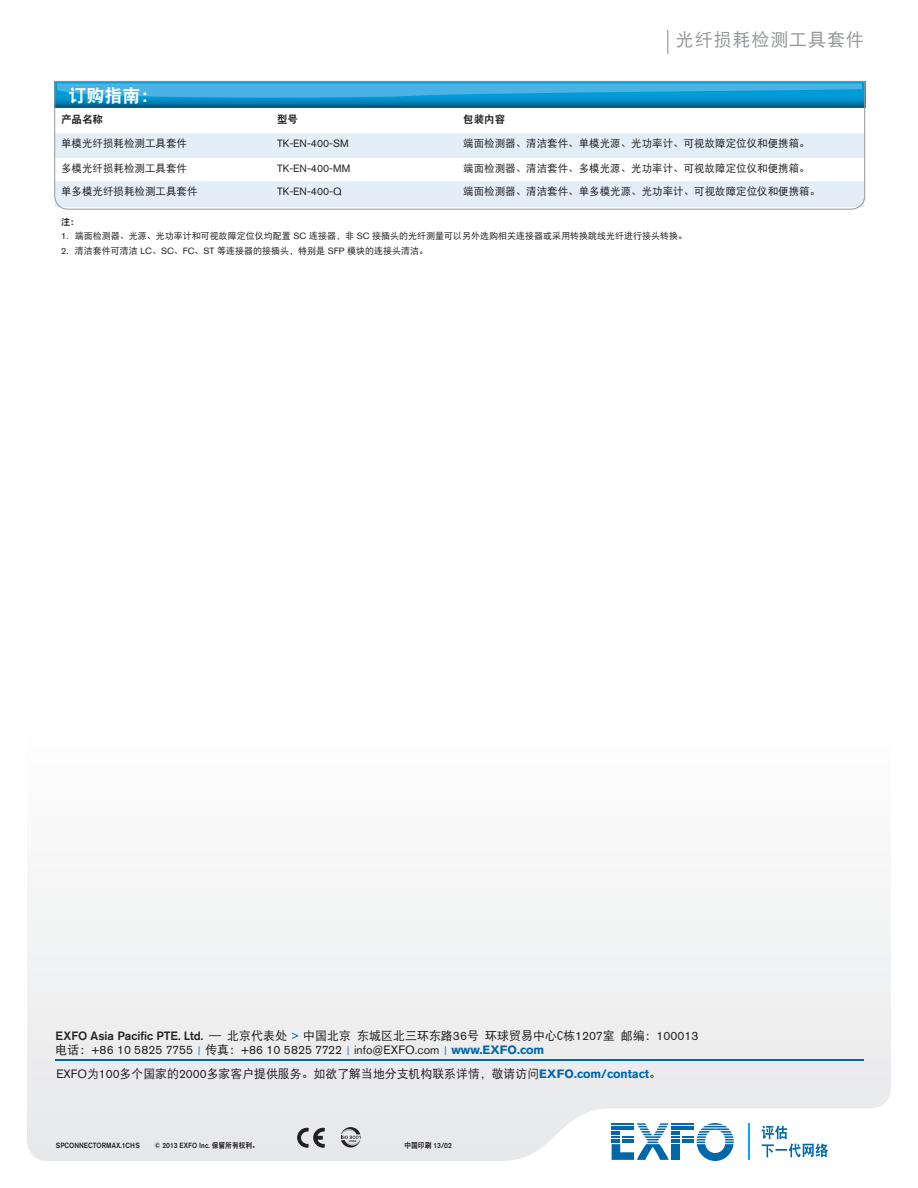
<style>
.page{position:relative;width:918px;height:1188px;background:#fff}
.page>*{position:absolute;margin:0;border:0;box-sizing:border-box;transform-origin:0 0}
.t1{font:18px "DF Hei W5";letter-spacing:.05em;color:#939598}
.t2{font:18px "DF Hei W9";color:#fff}
.t3{font:12px "DF Hei W5";color:#231f20}
.t4{font:12px "Akzidenz Grotesk BE";color:#231f20}
.t5{font:10.5px "DF Hei W5";color:#231f20}
.t6{font:10.5px "Akzidenz Grotesk BE";color:#231f20}
.t7{font:10.5px "DF Hei W9";color:#231f20}
.t8{font:9px "DF Hei W5";color:#231f20}
.t9{font:9px "DF Hei W9";color:#231f20}
.t10{font:500 7.5px "Akzidenz Grotesk BE";color:#231f20;scale:.9 1}
.t11{font:700 2.85px "Eurostile";color:#231f20}
.s1{font-family:"Akzidenz Grotesk BE"}
.s2{font-family:"Akzidenz Grotesk BE";font-weight:500}
.s3{font-family:"Akzidenz Grotesk BE";font-weight:500;font-size:9px;color:#0068a9}
.s4{font-family:"DF Hei W5"}
.s5{font-size:9px;color:#006bb6}
.s6{font-size:9px;color:#0068a9}
.s7{font-weight:700;color:#0068a9}
.s8{font-family:"Akzidenz Grotesk BE";color:#201d1e}
.s9{font-family:"Akzidenz Grotesk BE";font-weight:700;color:#0068a9}
.s10{font-family:"DF Hei W7"}
.s11{font-family:"DF Hei W9";font-weight:400}
</style>
<div class="page">
<div style="left:27px;top:903px;width:864px;height:258px;background:#efeff0"></div>
<svg style="left:612px;top:1123px;width:122px;height:38px"></svg>
<hr style="left:612px;top:1128px;width:22px;height:2px;background:#0068a9">
<hr style="left:748px;top:1123px;width:2px;height:37px;background:#00aeef">
<svg style="left:762px;top:1126px;width:66px;height:31px"></svg>
<svg style="left:667px;top:30px;width:1px;height:24px"></svg>
<hr style="left:55px;top:1059px;width:809px;height:2px;background:#0068a9">
<svg style="left:54px;top:81px;width:811px;height:129px"></svg>
<svg style="left:297px;top:1128px;width:28px;height:20px"></svg>
<svg style="left:341px;top:1127px;width:20px;height:20px"></svg>
<h1 class="t1" style="left:676px;top:31px;width:190px">光纤损耗检测工具套件</h1>
<h1 class="t2" style="left:69px;top:87px;width:91px">订购指南：</h1>
<p class="t7" style="left:61px;top:114px;width:44px">产品名称</p>
<p class="t7" style="left:277px;top:114px;width:22px">型号</p>
<p class="t7" style="left:463px;top:114px;width:43px">包装内容</p>
<p class="t5" style="left:61px;top:138px;width:127px">单模光纤损耗检测工具套件</p>
<p class="t6" style="left:277px;top:137px;width:73px">TK-EN-400-SM</p>
<p class="t5" style="left:463px;top:138px;width:348px">端面检测器、清洁套件、单模光源、光功率计、可视故障定位仪和便携箱。</p>
<p class="t5" style="left:61px;top:163px;width:127px">多模光纤损耗检测工具套件</p>
<p class="t6" style="left:277px;top:162px;width:75px">TK-EN-400-MM</p>
<p class="t5" style="left:463px;top:163px;width:348px">端面检测器、清洁套件、多模光源、光功率计、可视故障定位仪和便携箱。</p>
<p class="t5" style="left:61px;top:186px;width:138px">单多模光纤损耗检测工具套件</p>
<p class="t6" style="left:277px;top:185px;width:66px">TK-EN-400-Q</p>
<p class="t5" style="left:463px;top:186px;width:358px">端面检测器、清洁套件、单多模光源、光功率计、可视故障定位仪和便携箱。</p>
<p class="t9" style="left:61px;top:217px;width:19px">注：</p>
<p class="t8" style="left:61px;top:232px;width:627px"><span class="s1">1.</span> 端面检测器、光源、光功率计和可视故障定位仪均配置 <span class="s1">SC</span> 连接器，非 <span class="s1">SC</span> 接插头的光纤测量可以另外选购相关连接器或采用转换跳线光纤进行接头转换。</p>
<p class="t8" style="left:61px;top:246px;width:368px"><span class="s1">2.</span> 清洁套件可清洁 <span class="s1">LC</span>、<span class="s1">SC</span>、<span class="s1">FC</span>、<span class="s1">ST</span> 等连接器的接插头，特别是 <span class="s1">SFP</span> 模块的连接头清洁。</p>
<p class="t3" style="left:56px;top:1030px;width:645px"><span class="s2">EXFO Asia Pacific PTE. Ltd.</span> ─ 北京代表处 <span class="s3">&gt;</span> 中国北京 东城区北三环东路<span class="s1">36</span>号 环球贸易中心C栋<span class="s1">1207</span>室 邮编：<span class="s1">100013</span></p>
<p class="t4" style="left:56px;top:1043px;width:490px"><span class="s4">电话：</span>+86 10 5825 7755 <span class="s5">|</span> <span class="s4">传真：</span>+86 10 5825 7722 <span class="s5">|</span> info@EXFO.com <span class="s6">|</span> <span class="s7">www.EXFO.com</span></p>
<p class="t3" style="left:56px;top:1067px;width:606px"><span class="s8">EXFO</span>为<span class="s8">100</span>多个国家的<span class="s8">2000</span>多家客户提供服务。如欲了解当地分支机构联系详情，敬请访问<span class="s9">EXFO.com/contact</span><span class="s10">。</span></p>
<p class="t10" style="left:56px;top:1140px;width:95px">SPCONNECTORMAX.1CHS</p>
<p class="t10" style="left:155px;top:1140px;width:117px">© 2013 EXFO Inc. <span class="s11">保留所有权利。</span></p>
<p class="t11" style="left:349px;top:1140px;width:9px">2008</p>
<p class="t10" style="left:404px;top:1140px;width:54px"><span class="s11">中国印刷</span> 13/02</p>
</div>
